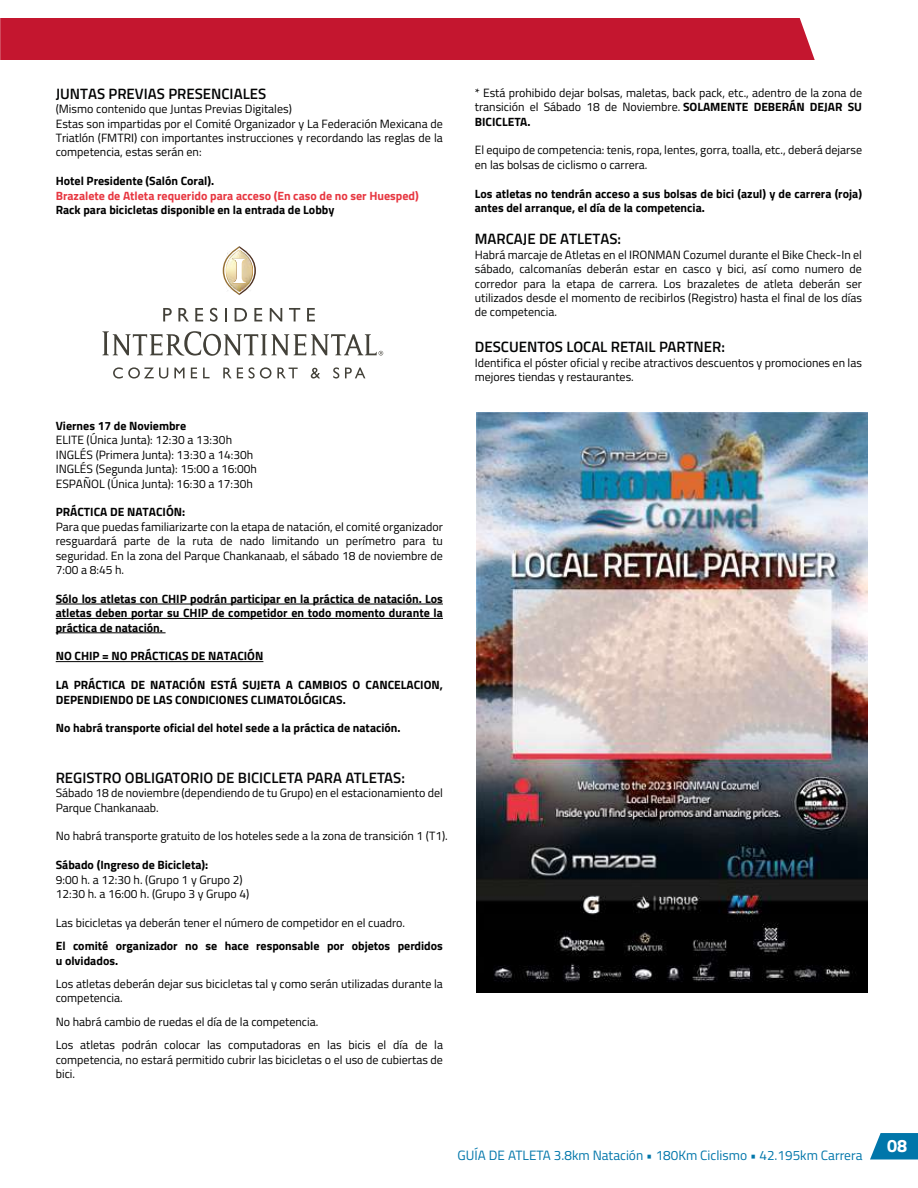
<style>
.page{position:relative;width:918px;height:1188px;background:#fff}
.page>*{position:absolute;margin:0;border:0;box-sizing:border-box;transform-origin:0 0}
.t1{font:700 18px "Titillium Web";color:#fff}
.t2{font:600 15px "Titillium Web";color:#020303}
.t3{font:600 15px "Titillium Web";color:#050506}
.t4{font:13.5px "Titillium Web";color:#0076aa}
.t5{font:12px/14.4px "Titillium Web";color:#010101}
.t6{font:700 12px/14.4px "Titillium Web";color:#010101}
.t7{font:12px/14.4px "Titillium Web";color:#020303;text-align:justify}
.t8{font:700 12px "Titillium Web";color:#e73741}
.s1{font-weight:700}
</style>
<div class="page">
<svg style="left:113px;top:367px;width:55px;height:12px"></svg>
<svg style="left:174px;top:368px;width:11px;height:10px"></svg>
<svg style="left:191px;top:368px;width:6px;height:10px"></svg>
<svg style="left:203px;top:368px;width:7px;height:10px"></svg>
<svg style="left:223px;top:368px;width:20px;height:10px"></svg>
<svg style="left:249px;top:367px;width:49px;height:12px"></svg>
<svg style="left:311px;top:368px;width:9px;height:11px"></svg>
<svg style="left:333px;top:367px;width:6px;height:12px"></svg>
<svg style="left:345px;top:367px;width:20px;height:11px"></svg>
<svg style="left:223px;top:246px;width:33px;height:49px"></svg>
<svg style="left:102px;top:331px;width:281px;height:25px"></svg>
<svg style="left:163px;top:308px;width:9px;height:13px"></svg>
<svg style="left:178px;top:308px;width:11px;height:13px"></svg>
<svg style="left:195px;top:308px;width:8px;height:13px"></svg>
<svg style="left:210px;top:308px;width:8px;height:14px"></svg>
<svg style="left:225px;top:308px;width:2px;height:13px"></svg>
<svg style="left:235px;top:308px;width:12px;height:13px"></svg>
<svg style="left:254px;top:308px;width:8px;height:13px"></svg>
<svg style="left:270px;top:308px;width:12px;height:13px"></svg>
<svg style="left:289px;top:308px;width:11px;height:13px"></svg>
<svg style="left:307px;top:308px;width:8px;height:13px"></svg>
<img style="left:477px;top:412px;width:390px;height:581px">
<div style="left:0;top:18px;width:815px;height:42px;background:#c4162f"></div>
<svg style="left:870px;top:1133px;width:48px;height:27px"></svg>
<hr style="left:56px;top:604px;width:387px;height:1px;background:#010101">
<hr style="left:56px;top:618px;width:387px;height:1px;background:#010101">
<hr style="left:56px;top:633px;width:110px;height:1px;background:#010101">
<hr style="left:56px;top:661px;width:207px;height:1px;background:#010101">
<p class="t2" style="left:56px;top:82px;width:212px">JUNTAS PREVIAS PRESENCIALES</p>
<p class="t5" style="left:56px;top:101px;width:389px">(Mismo contenido que Juntas Previas Digitales)<br>Estas son impartidas por el Comité Organizador y La Federación Mexicana de Triatlón (FMTRI) con importantes instrucciones y recordando las reglas de la competencia, estas serán en:</p>
<p class="t6" style="left:56px;top:173px;width:160px">Hotel Presidente (Salón Coral).</p>
<p class="t8" style="left:56px;top:186px;width:365px">Brazalete de Atleta requerido para acceso (En caso de no ser Huesped)</p>
<p class="t6" style="left:56px;top:202px;width:280px">Rack para bicicletas disponible en la entrada de Lobby</p>
<p class="t6" style="left:56px;top:418px;width:132px">Viernes 17 de Noviembre</p>
<p class="t5" style="left:56px;top:433px;width:203px">ELITE (Única Junta): 12:30 a 13:30h INGLÉS (Primera Junta): 13:30 a 14:30h INGLÉS (Segunda Junta): 15:00 a 16:00h ESPAÑOL (Única Junta): 16:30 a 17:30h</p>
<p class="t6" style="left:56px;top:504px;width:131px">PRÁCTICA DE NATACIÓN:</p>
<p class="t5" style="left:56px;top:519px;width:389px;text-align:justify">Para que puedas familiarizarte con la etapa de natación, el comité organizador resguardará parte de la ruta de nado limitando un perímetro para tu seguridad. En la zona del Parque Chankanaab, el sábado 18 de noviembre de 7:00 a 8:45 h.</p>
<p class="t6" style="left:56px;top:591px;width:389px;text-align:justify">Sólo los atletas con CHIP podrán participar en la práctica de natación. Los atletas deben portar su CHIP de competidor en todo momento durante la práctica de natación.</p>
<p class="t6" style="left:56px;top:648px;width:209px">NO CHIP = NO PRÁCTICAS DE NATACIÓN</p>
<p class="t6" style="left:56px;top:677px;width:389px">LA PRÁCTICA DE NATACIÓN ESTÁ SUJETA A CAMBIOS O CANCELACION,<br>DEPENDIENDO DE LAS CONDICIONES CLIMATOLÓGICAS.</p>
<p class="t6" style="left:56px;top:720px;width:346px">No habrá transporte oficial del hotel sede a la práctica de natación.</p>
<p class="t3" style="left:56px;top:766px;width:351px">REGISTRO OBLIGATORIO DE BICICLETA PARA ATLETAS:</p>
<p class="t5" style="left:56px;top:785px;width:389px">Sábado 18 de noviembre (dependiendo de tu Grupo) en el estacionamiento del<br>Parque Chankanaab.</p>
<p class="t5" style="left:56px;top:829px;width:394px">No habrá transporte gratuito de los hoteles sede a la zona de transición 1 (T1).</p>
<p class="t6" style="left:56px;top:857px;width:154px">Sábado (Ingreso de Bicicleta):</p>
<p class="t5" style="left:56px;top:872px;width:195px">9:00 h. a 12:30 h. (Grupo 1 y Grupo 2)<br>12:30 h. a 16:00 h. (Grupo 3 y Grupo 4)</p>
<p class="t5" style="left:56px;top:915px;width:351px">Las bicicletas ya deberán tener el número de competidor en el cuadro.</p>
<p class="t6" style="left:56px;top:938px;width:389px">El comité organizador no se hace responsable por objetos perdidos u olvidados.</p>
<p class="t5" style="left:56px;top:976px;width:389px">Los atletas deberán dejar sus bicicletas tal y como serán utilizadas durante la competencia.</p>
<p class="t5" style="left:56px;top:1009px;width:389px;line-height:23.4px">No habrá cambio de ruedas el día de la competencia.<br>Los atletas podrán colocar las computadoras en las bicis el día de la</p>
<p class="t5" style="left:56px;top:1052px;width:389px">competencia, no estará permitido cubrir las bicicletas o el uso de cubiertas de bici.</p>
<p class="t5" style="left:475px;top:85px;width:389px;text-align:justify">* Está prohibido dejar bolsas, maletas, back pack, etc., adentro de la zona de transición el Sábado 18 de Noviembre. <span class="s1">SOLAMENTE DEBERÁN DEJAR SU BICICLETA.</span></p>
<p class="t5" style="left:475px;top:142px;width:389px">El equipo de competencia: tenis, ropa, lentes, gorra, toalla, etc., deberá dejarse en las bolsas de ciclismo o carrera.</p>
<p class="t6" style="left:475px;top:186px;width:389px">Los atletas no tendrán acceso a sus bolsas de bici (azul) y de carrera (roja) antes del arranque, el día de la competencia.</p>
<p class="t2" style="left:475px;top:228px;width:148px">MARCAJE DE ATLETAS:</p>
<p class="t7" style="left:475px;top:247px;width:389px">Habrá marcaje de Atletas en el IRONMAN Cozumel durante el Bike Check-In el sábado, calcomanías deberán estar en casco y bici, así como numero de corredor para la etapa de carrera. Los brazaletes de atleta deberán ser utilizados desde el momento de recibirlos (Registro) hasta el final de los días de competencia.</p>
<p class="t2" style="left:475px;top:336px;width:252px">DESCUENTOS LOCAL RETAIL PARTNER:</p>
<p class="t5" style="left:475px;top:355px;width:389px">Identifica el póster oficial y recibe atractivos descuentos y promociones en las mejores tiendas y restaurantes.</p>
<p class="t4" style="left:458px;top:1145px;width:407px">GUÍA DE ATLETA 3.8km Natación • 180Km Ciclismo • 42.195km Carrera</p>
<h1 class="t1" style="left:887px;top:1132px;width:22px">08</h1>
</div>
